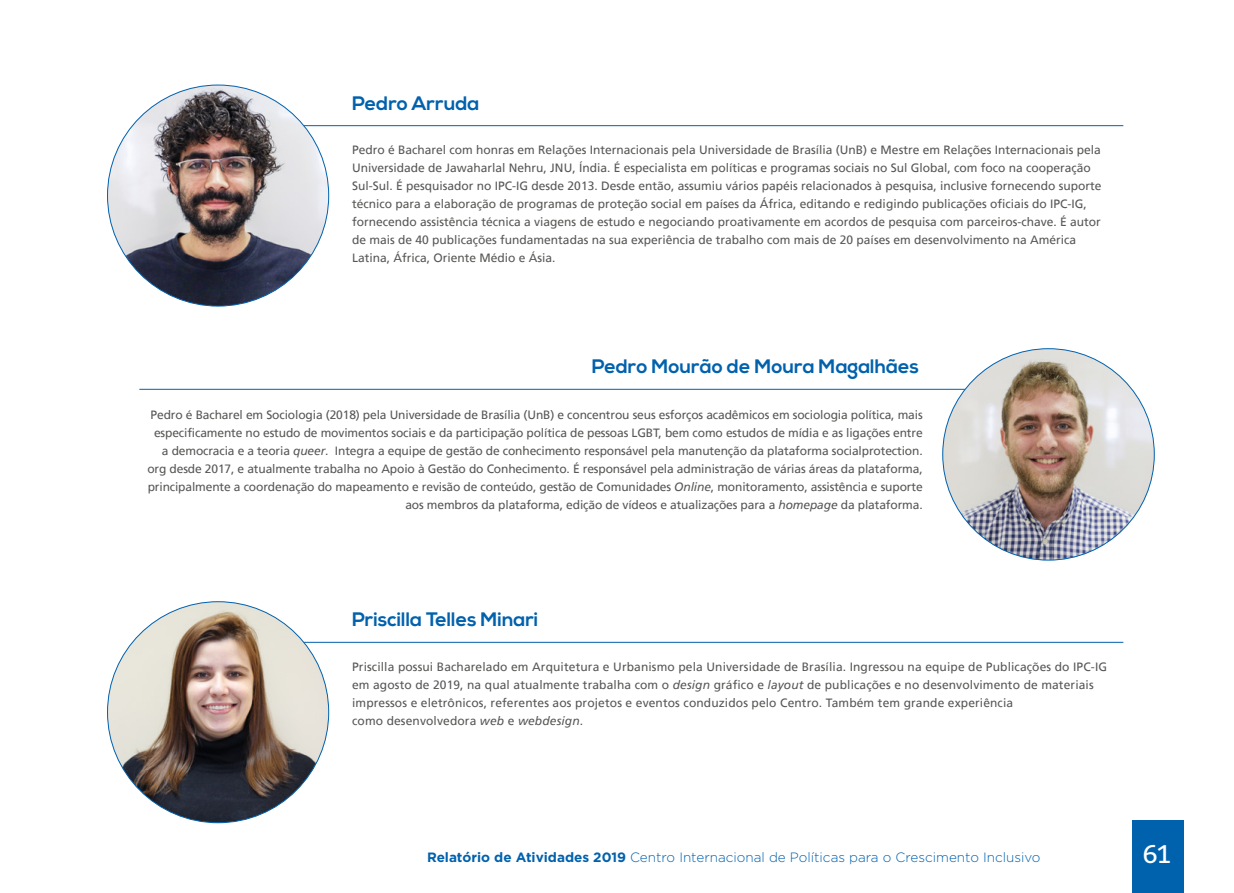
<style>
.page{position:relative;width:1234px;height:893px;background:#fff}
.page>*{position:absolute;margin:0;border:0;box-sizing:border-box;transform-origin:0 0}
.t1{font:25.5px "Bitter";color:#fff}
.Título_2_-_Miolo{font:700 19.5px "Nexa";color:#0061ad}
.t2{font:300 13.5px "Gotham";color:#0061ad}
.MIOLO{font:12px/18px "Frutiger";color:#575756}
.s1{font-style:italic}
.s2{font-weight:700}
</style>
<div class="page">
<div style="left:1132px;top:821px;width:51px;height:72px;background:#0061ad"></div>
<hr style="left:215px;top:125px;width:908px;height:1px;background:#0061ad">
<hr style="left:215px;top:642px;width:908px;height:1px;background:#0061ad">
<hr style="left:139px;top:389px;width:918px;height:1px;background:#0061ad">
<img style="left:107px;top:602px;width:221px;height:221px;border-radius:111px">
<img style="left:942px;top:349px;width:211px;height:211px;border-radius:106px">
<img style="left:107px;top:85px;width:221px;height:221px;border-radius:111px">
<p class="Título_2_-_Miolo" style="left:352px;top:92px;width:129px">Pedro Arruda</p>
<p class="MIOLO" style="left:352px;top:141px;width:750px">Pedro é Bacharel com honras em Relações Internacionais pela Universidade de Brasília (UnB) e Mestre em Relações Internacionais pela Universidade de Jawaharlal Nehru, JNU, Índia. É especialista em políticas e programas sociais no Sul Global, com foco na cooperação Sul-Sul. É pesquisador no IPC-IG desde 2013. Desde então, assumiu vários papéis relacionados à pesquisa, inclusive fornecendo suporte técnico para a elaboração de programas de proteção social em países da África, editando e redigindo publicações oficiais do IPC-IG, fornecendo assistência técnica a viagens de estudo e negociando proativamente em acordos de pesquisa com parceiros-chave. É autor de mais de 40 publicações fundamentadas na sua experiência de trabalho com mais de 20 países em desenvolvimento na América Latina, África, Oriente Médio e Ásia.</p>
<p class="Título_2_-_Miolo" style="left:591px;top:355px;width:329px">Pedro Mourão de Moura Magalhães</p>
<p class="MIOLO" style="left:147px;top:406px;width:776px;text-align:right">Pedro é Bacharel em Sociologia (2018) pela Universidade de Brasília (UnB) e concentrou seus esforços acadêmicos em sociologia política, mais especificamente no estudo de movimentos sociais e da participação política de pessoas LGBT, bem como estudos de mídia e as ligações entre a democracia e a teoria <span class="s1">queer</span>. Integra a equipe de gestão de conhecimento responsável pela manutenção da plataforma socialprotection. org desde 2017, e atualmente trabalha no Apoio à Gestão do Conhecimento. É responsável pela administração de várias áreas da plataforma, principalmente a coordenação do mapeamento e revisão de conteúdo, gestão de Comunidades <span class="s1">Online</span>, monitoramento, assistência e suporte aos membros da plataforma, edição de vídeos e atualizações para a <span class="s1">homepage</span> da plataforma.</p>
<p class="Título_2_-_Miolo" style="left:352px;top:608px;width:188px">Priscilla Telles Minari</p>
<p class="MIOLO" style="left:352px;top:658px;width:756px">Priscilla possui Bacharelado em Arquitetura e Urbanismo pela Universidade de Brasília. Ingressou na equipe de Publicações do IPC-IG em agosto de 2019, na qual atualmente trabalha com o <span class="s1">design</span> gráfico e <span class="s1">layout</span> de publicações e no desenvolvimento de materiais impressos e eletrônicos, referentes aos projetos e eventos conduzidos pelo Centro. Também tem grande experiência<br>como desenvolvedora <span class="s1">web</span> e <span class="s1">webdesign</span>.</p>
<p class="t2" style="left:427px;top:850px;width:615px"><span class="s2">Relatório de Atividades 2019</span> Centro Internacional de Políticas para o Crescimento Inclusivo</p>
<h1 class="t1" style="left:1141px;top:836px;width:30px">61</h1>
</div>
